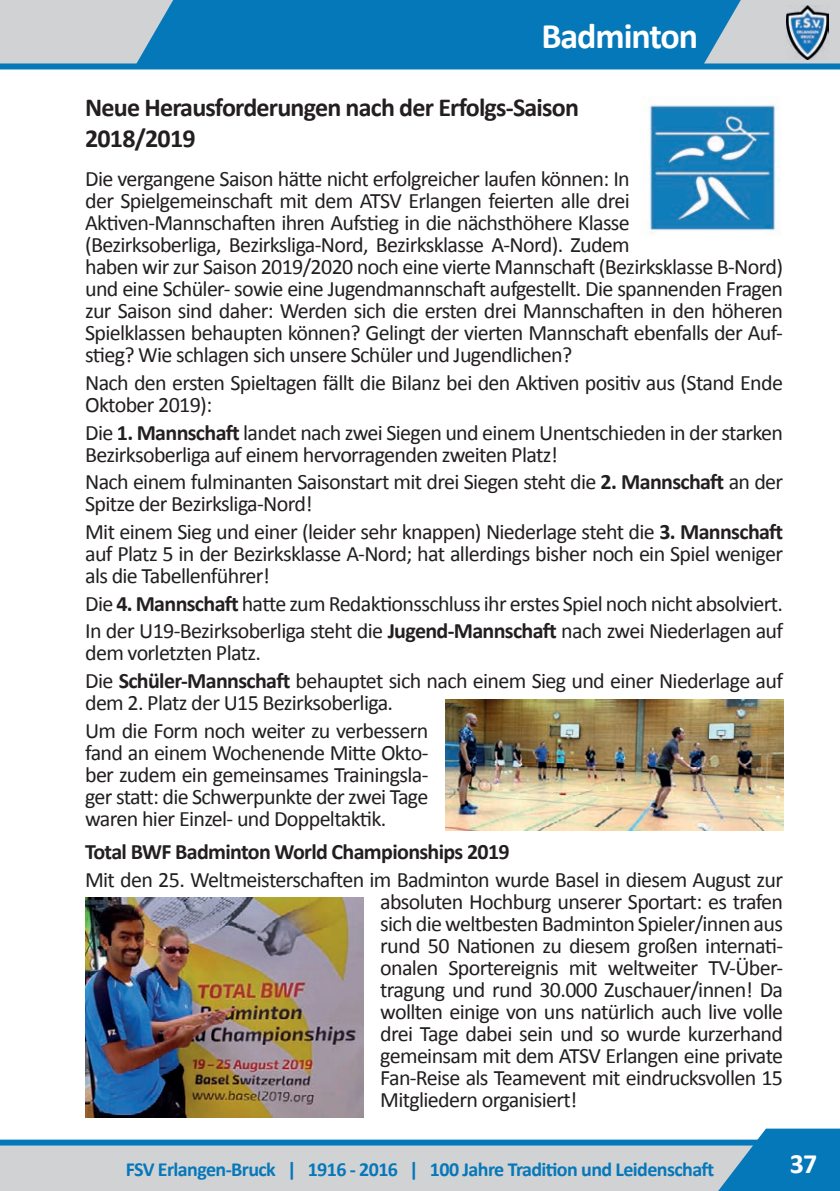
<style>
.page{position:relative;width:840px;height:1191px;background:#fff}
.page>*{position:absolute;margin:0;border:0;box-sizing:border-box;transform-origin:0 0}
.t1{font:700 36px "Calibri";letter-spacing:-.03em;color:#fff}
.t2{font:700 28px "Calibri";color:#fff}
.t3{font:700 26px/31.2px "Calibri";letter-spacing:-.03em;color:#231f20}
.t4{font:22px/22px "Calibri";letter-spacing:-.03em;color:#231f20}
.t5{font:700 22px "Calibri";letter-spacing:-.03em;color:#231f20}
.t6{font:700 20px "Calibri";letter-spacing:-.03em;color:#0578b9}
.s1{font-weight:700}
</style>
<div class="page">
<div style="left:0;top:0;width:839px;height:63px;background:#d1d2d4"></div>
<div style="left:0;top:63px;width:839px;height:6px;background:#0578b9"></div>
<svg style="left:0;top:1128px;width:839px;height:63px"></svg>
<svg style="left:133px;top:0;width:615px;height:64px;background:#147ebb"></svg>
<img style="left:786px;top:6px;width:41px;height:54px">
<img style="left:649px;top:104px;width:131px;height:130px">
<img style="left:445px;top:699px;width:337px;height:131px">
<img style="left:85px;top:897px;width:278px;height:220px">
<h1 class="t1" style="left:541px;top:10px;width:158px">Badminton</h1>
<p class="t3" style="left:85px;top:91px;width:495px">Neue Herausforderungen nach der Erfolgs-Saison<br>2018/2019</p>
<p class="t4" style="left:85px;top:167px;width:699px">Die vergangene Saison hätte nicht erfolgreicher laufen können: In<br>der Spielgemeinschaft mit dem ATSV Erlangen feierten alle drei Aktiven-Mannschaften ihren Aufstieg in die nächsthöhere Klasse<br>(Bezirksoberliga, Bezirksliga-Nord, Bezirksklasse A-Nord). Zudem<br>haben wir zur Saison 2019/2020 noch eine vierte Mannschaft (Bezirksklasse B-Nord) und eine Schüler- sowie eine Jugendmannschaft aufgestellt. Die spannenden Fragen zur Saison sind daher: Werden sich die ersten drei Mannschaften in den höheren Spielklassen behaupten können? Gelingt der vierten Mannschaft ebenfalls der Auf&shy;stieg? Wie schlagen sich unsere Schüler und Jugendlichen?</p>
<p class="t4" style="left:85px;top:371px;width:699px">Nach den ersten Spieltagen fällt die Bilanz bei den Aktiven positiv aus (Stand Ende<br>Oktober 2019):</p>
<p class="t4" style="left:85px;top:421px;width:699px">Die <span class="s1">1. Mannschaft</span> landet nach zwei Siegen und einem Unentschieden in der starken<br>Bezirksoberliga auf einem hervorragenden zweiten Platz!</p>
<p class="t4" style="left:85px;top:470px;width:699px">Nach einem fulminanten Saisonstart mit drei Siegen steht die <span class="s1">2. Mannschaft</span> an der<br>Spitze der Bezirksliga-Nord!</p>
<p class="t4" style="left:85px;top:520px;width:699px;text-align:justify">Mit einem Sieg und einer (leider sehr knappen) Niederlage steht die <span class="s1">3. Mannschaft </span>auf Platz 5 in der Bezirksklasse A-Nord; hat allerdings bisher noch ein Spiel weniger als die Tabellenführer!</p>
<p class="t4" style="left:85px;top:589px;width:699px;line-height:27.6px">Die <span class="s1">4. Mannschaft</span> hatte zum Redaktionsschluss ihr erstes Spiel noch nicht absolviert.<br>In der U19-Bezirksoberliga steht die <span class="s1">Jugend-Mannschaft</span> nach zwei Niederlagen auf</p>
<p class="t4" style="left:85px;top:638px;width:699px;line-height:27.6px">dem vorletzten Platz.<br>Die <span class="s1">Schüler-Mannschaft</span> behauptet sich nach einem Sieg und einer Niederlage auf</p>
<p class="t4" style="left:85px;top:688px;width:344px;line-height:27.6px">dem 2. Platz der U15 Bezirksoberliga.<br>Um die Form noch weiter zu verbessern</p>
<p class="t4" style="left:85px;top:741px;width:344px;text-align:justify">fand an einem Wochenende Mitte Okto&shy;ber zudem ein gemeinsames Trainingsla&shy;ger statt: die Schwerpunkte der zwei Tage waren hier Einzel- und Doppeltaktik.</p>
<p class="t5" style="left:85px;top:836px;width:426px">Total BWF Badminton World Championships 2019</p>
<p class="t4" style="left:380px;top:868px;width:404px;text-align:justify;text-indent:-295px">Mit den 25. Weltmeisterschaften im Badminton wurde Basel in diesem August zur absoluten Hochburg unserer Sportart: es trafen sich die weltbesten Badminton Spieler/innen aus rund 50 Nationen zu diesem großen internati&shy;onalen Sportereignis mit weltweiter TV-Über&shy;tragung und rund 30.000 Zuschauer/innen! Da wollten einige von uns natürlich auch live volle drei Tage dabei sein und so wurde kurzerhand gemeinsam mit dem ATSV Erlangen eine private Fan-Reise als Teamevent mit eindrucksvollen 15<br>Mitgliedern organisiert!</p>
<p class="t6" style="left:126px;top:1155px;width:589px">FSV Erlangen-Bruck | 1916 - 2016 | 100 Jahre Tradition und Leidenschaft</p>
<p class="t2" style="left:789px;top:1144px;width:29px">37</p>
</div>
